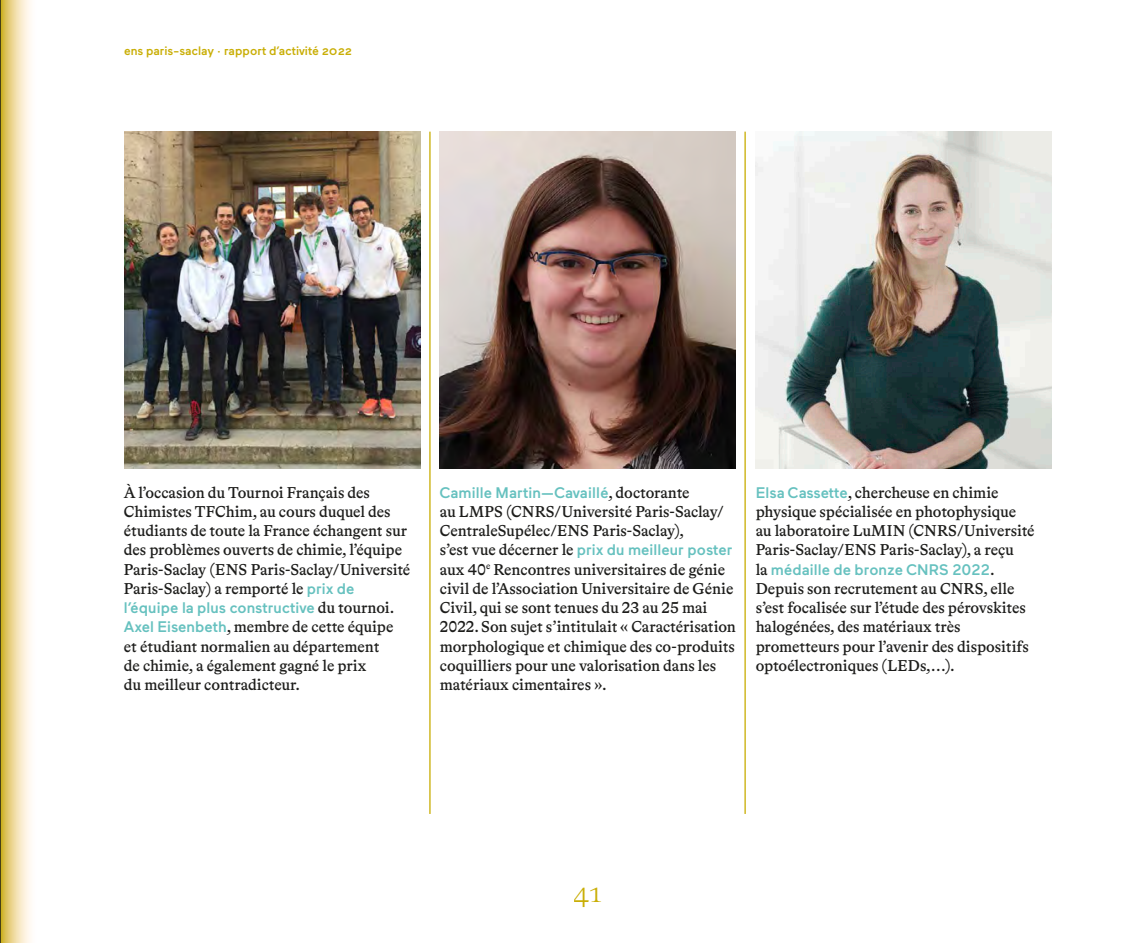
<style>
.page{position:relative;width:1141px;height:943px;background:#fff}
.page>*{position:absolute;margin:0;border:0;box-sizing:border-box;transform-origin:0 0}
.t1{font:300 28px "Bradford LL";color:#c9ae06}
.t2{font:500 15.75px/19.2px "Bradford LL";color:#1d1d1b}
.t3{font:500 15.4px "Maax Ens C";color:#66c1bf}
.t4{font:500 12.25px "Maax Ens C";color:#c9ae06}
.s1{font-family:"Maax Ens C";font-size:15.4px;color:#66c1bf}
.s2{font-family:"Bradford LL";font-size:15.75px;color:#1d1d1b}
</style>
<div class="page">
<svg style="left:1px;top:0;width:30px;height:943px;background:#eedca2"></svg>
<img style="left:124px;top:132px;width:296px;height:336px">
<img style="left:440px;top:132px;width:296px;height:336px">
<img style="left:756px;top:132px;width:296px;height:336px">
<hr style="left:429px;top:132px;width:2px;height:682px;background:#c9ae06">
<hr style="left:744px;top:132px;width:2px;height:682px;background:#c9ae06">
<hr style="left:0;top:0;width:1px;height:943px;background:#1d1d1b">
<p class="t4" style="left:124px;top:44px;width:230px">ens paris-saclay · rapport d’activité 2022</p>
<p class="t2" style="left:124px;top:482px;width:288px">À l’occasion du Tournoi Français des Chimistes TFChim, au cours duquel des étudiants de toute la France échangent sur des problèmes ouverts de chimie, l’équipe Paris-Saclay (ENS Paris-Saclay/Université Paris-Saclay) a remporté le <span class="s1">prix de</span></p>
<p class="t3" style="left:124px;top:599px;width:272px">l’équipe la plus constructive <span class="s2">du tournoi.</span></p>
<p class="t2" style="left:124px;top:616px;width:271px"><span class="s1">Axel Eisenbeth</span>, membre de cette équipe et étudiant normalien au département de chimie, a également gagné le prix<br>du meilleur contradicteur.</p>
<p class="t3" style="left:440px;top:484px;width:251px">Camille Martin—Cavaillé<span class="s2">, doctorante</span></p>
<p class="t2" style="left:440px;top:501px;width:286px">au LMPS (CNRS/Université Paris-Saclay/<br>CentraleSupélec/ENS Paris-Saclay),</p>
<p class="t3" style="left:440px;top:541px;width:294px"><span class="s2">s’est vue décerner le</span> prix du meilleur poster</p>
<p class="t2" style="left:440px;top:559px;width:298px">aux 40<sup>e</sup> Rencontres universitaires de génie civil de l’Association Universitaire de Génie Civil, qui se sont tenues du 23 au 25 mai 2022. Son sujet s’intitulait « Caractérisation morphologique et chimique des co-produits coquilliers pour une valorisation dans les matériaux cimentaires ».</p>
<p class="t2" style="left:756px;top:482px;width:280px"><span class="s1">Elsa Cassette</span>, chercheuse en chimie physique spécialisée en photophysique au laboratoire LuMIN (CNRS/Université Paris-Saclay/ENS Paris-Saclay), a reçu</p>
<p class="t3" style="left:756px;top:561px;width:241px"><span class="s2">la</span> médaille de bronze CNRS 2022<span class="s2">.</span></p>
<p class="t2" style="left:756px;top:578px;width:275px">Depuis son recrutement au CNRS, elle s’est focalisée sur l’étude des pérovskites halogénées, des matériaux très prometteurs pour l’avenir des dispositifs optoélectroniques (LEDs,…).</p>
<h1 class="t1" style="left:574px;top:874px;width:29px">41</h1>
</div>
